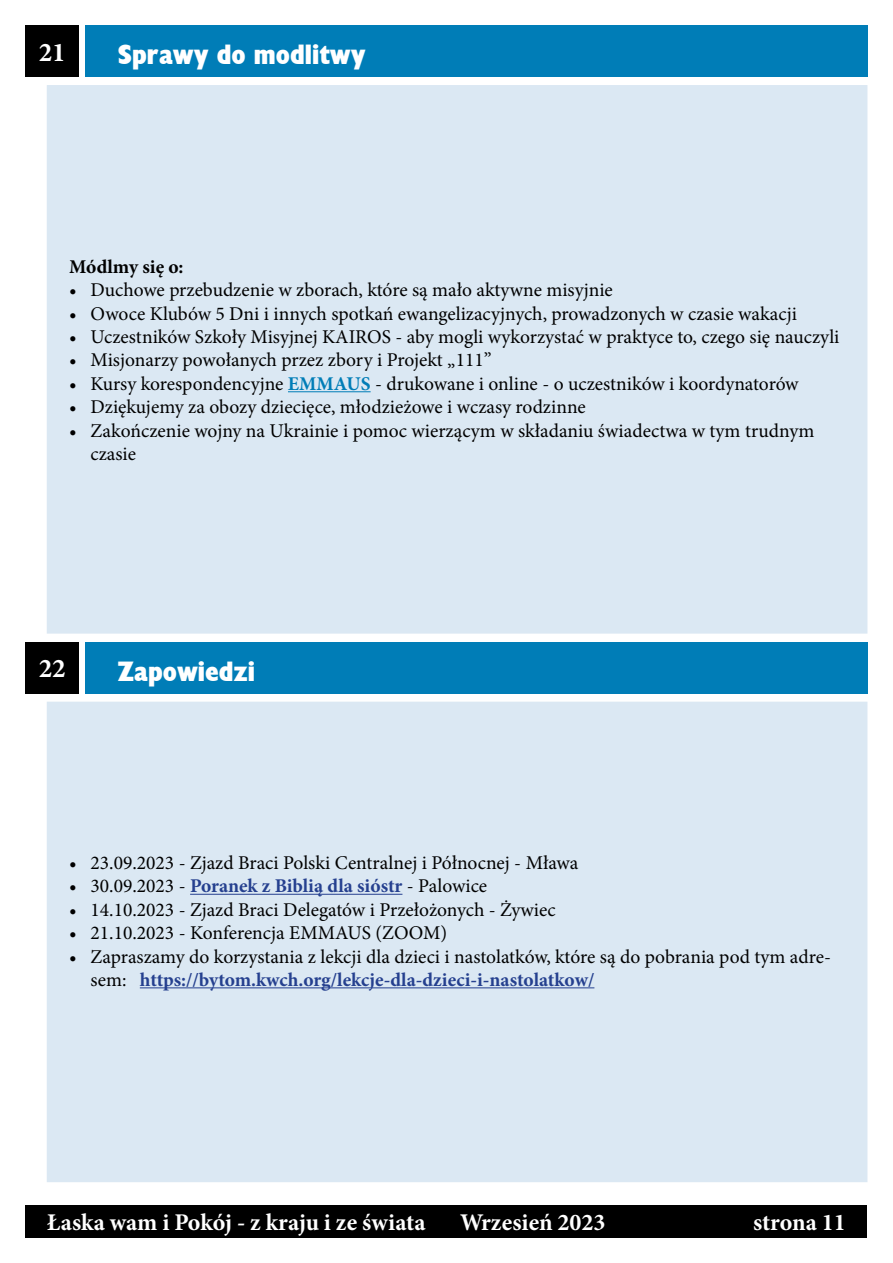
<style>
.page{position:relative;width:893px;height:1263px;background:#fff}
.page>*{position:absolute;margin:0;border:0;box-sizing:border-box;transform-origin:0 0}
.t1{font:900 27px "EFN Gilead";color:#fff}
.t2{font:700 27px "Minion Pro";color:#fff}
.t3{font:700 24px "Minion Pro";color:#fff}
.t4{font:19.5px/23.4px "Minion Pro";color:#000}
.t5{font:700 19.5px "Minion Pro";letter-spacing:-.005em;color:#25408f}
.t6{font:700 19.5px "Minion Pro";color:#000}
.s1{font-weight:700;color:#007db7}
.s2{font-weight:400;color:#000}
.s3{font-weight:700;color:#25408f}
</style>
<div class="page">
<div style="left:26px;top:1204px;width:841px;height:33px;background:#000"></div>
<div style="left:85px;top:26px;width:782px;height:51px;background:#007db7"></div>
<div style="left:26px;top:26px;width:53px;height:51px;background:#000"></div>
<div style="left:58px;top:96px;width:798px;height:526px;background:#dbe8f3"></div>
<hr style="left:288px;top:391px;width:83px;height:1px;background:#007db7">
<div style="left:47px;top:85px;width:820px;height:549px;border:22px solid #dbe8f3"></div>
<div style="left:85px;top:642px;width:782px;height:51px;background:#007db7"></div>
<div style="left:26px;top:642px;width:53px;height:51px;background:#000"></div>
<div style="left:58px;top:713px;width:798px;height:458px;background:#dbe8f3"></div>
<hr style="left:190px;top:894px;width:212px;height:1px;background:#25408f">
<hr style="left:140px;top:987px;width:454px;height:1px;background:#25408f">
<div style="left:47px;top:702px;width:820px;height:480px;border:22px solid #dbe8f3"></div>
<h1 class="t2" style="left:39px;top:33px;width:28px">21</h1>
<h1 class="t1" style="left:118px;top:38px;width:249px">Sprawy do modlitwy</h1>
<p class="t6" style="left:69px;top:253px;width:116px">Módlmy się o:</p>
<p class="t4" style="left:69px;top:278px;width:545px">• Duchowe przebudzenie w zborach, które są mało aktywne misyjnie</p>
<p class="t4" style="left:69px;top:302px;width:729px">• Owoce Klubów 5 Dni i innych spotkań ewangelizacyjnych, prowadzonych w czasie wakacji</p>
<p class="t4" style="left:69px;top:325px;width:772px">• Uczestników Szkoły Misyjnej KAIROS - aby mogli wykorzystać w praktyce to, czego się nauczyli</p>
<p class="t4" style="left:69px;top:349px;width:424px">• Misjonarzy powołanych przez zbory i Projekt „111”</p>
<p class="t4" style="left:69px;top:372px;width:731px">• Kursy korespondencyjne <span class="s1">EMMAUS</span> - drukowane i online - o uczestników i koordynatorów</p>
<p class="t4" style="left:69px;top:395px;width:518px">• Dziękujemy za obozy dziecięce, młodzieżowe i wczasy rodzinne</p>
<p class="t4" style="left:91px;top:419px;width:725px;text-indent:-21px">• Zakończenie wojny na Ukrainie i pomoc wierzącym w składaniu świadectwa w tym trudnym czasie</p>
<h1 class="t2" style="left:39px;top:650px;width:28px">22</h1>
<h1 class="t1" style="left:118px;top:654px;width:139px">Zapowiedzi</h1>
<p class="t4" style="left:69px;top:851px;width:511px">• 23.09.2023 - Zjazd Braci Polski Centralnej i Północnej - Mława</p>
<p class="t5" style="left:69px;top:872px;width:419px"><span class="s2">• 30.09.2023 -</span> Poranek z Biblią dla sióstr <span class="s2">- Palowice</span></p>
<p class="t4" style="left:69px;top:898px;width:488px">• 14.10.2023 - Zjazd Braci Delegatów i Przełożonych - Żywiec</p>
<p class="t4" style="left:69px;top:921px;width:380px">• 21.10.2023 - Konferencja EMMAUS (ZOOM)</p>
<p class="t4" style="left:91px;top:945px;width:742px;text-indent:-21px">• Zapraszamy do korzystania z lekcji dla dzieci i nastolatków, które są do pobrania pod tym adre&shy;sem: <span class="s3">https://bytom.kwch.org/lekcje-dla-dzieci-i-nastolatkow/</span></p>
<p class="t3" style="left:47px;top:1205px;width:380px">Łaska wam i Pokój - z kraju i ze świata</p>
<p class="t3" style="left:460px;top:1205px;width:147px">Wrzesień 2023</p>
<p class="t3" style="left:753px;top:1205px;width:94px">strona 11</p>
</div>
